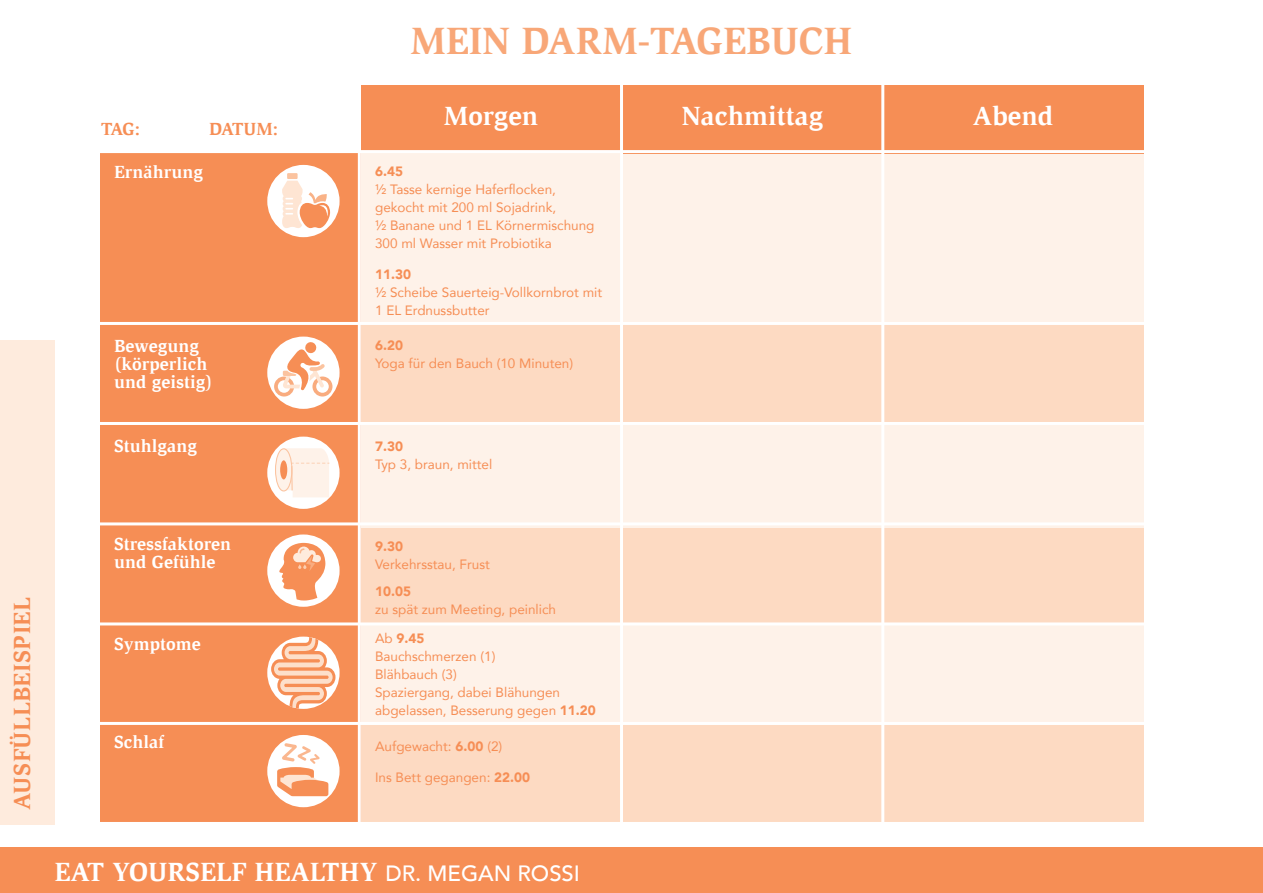
<style>
.page{position:relative;width:1263px;height:893px;background:#fff}
.page>*{position:absolute;margin:0;border:0;box-sizing:border-box;transform-origin:0 0}
.t1{font:700 39px "Slimbach Pro";color:#f8a778}
.t2{font:700 27px "Slimbach Pro";color:#fff}
.t3{font:700 24px "Slimbach Pro";letter-spacing:.02em;color:#f68e55}
.t4{font:700 18px/18px "Slimbach Pro";color:#fff}
.t5{font:700 18px "Slimbach Pro";letter-spacing:-.055em;color:#f68e55}
.t6{font:13.5px/18px "Avenir";color:#f68e55}
.t7{font:900 13.5px "Avenir";color:#f68e55}
.s1{font-weight:900}
.s2{font-family:"Avenir";font-weight:500;font-size:22.05px}
</style>
<div class="page">
<div style="left:361px;top:85px;width:260px;height:68px;background:#f68e55"></div>
<div style="left:361px;top:153px;width:260px;height:196px;background:#fef2e9"></div>
<div style="left:622px;top:153px;width:521px;height:196px;background:#fef2e9"></div>
<div style="left:361px;top:325px;width:260px;height:100px;background:#fddac2"></div>
<div style="left:100px;top:153px;width:261px;height:670px;background:#f68e55"></div>
<div style="left:622px;top:325px;width:521px;height:100px;background:#fddac2"></div>
<div style="left:361px;top:526px;width:260px;height:98px;background:#fddac2"></div>
<div style="left:622px;top:526px;width:521px;height:98px;background:#fddac2"></div>
<div style="left:361px;top:723px;width:260px;height:100px;background:#fddac2"></div>
<div style="left:622px;top:723px;width:521px;height:100px;background:#fddac2"></div>
<div style="left:361px;top:422px;width:260px;height:105px;background:#fef2e9"></div>
<div style="left:622px;top:422px;width:521px;height:105px;background:#fef2e9"></div>
<div style="left:361px;top:624px;width:260px;height:101px;background:#fef2e9"></div>
<div style="left:622px;top:624px;width:521px;height:101px;background:#fef2e9"></div>
<div style="left:622px;top:85px;width:261px;height:68px;background:#f68e55"></div>
<div style="left:883px;top:85px;width:260px;height:68px;background:#f68e55"></div>
<hr style="left:881px;top:77px;width:3px;height:759px;background:#fff">
<hr style="left:620px;top:77px;width:3px;height:759px;background:#fff">
<hr style="left:358px;top:77px;width:3px;height:759px;background:#fff">
<hr style="left:73px;top:150px;width:1190px;height:3px;background:#fff">
<hr style="left:73px;top:722px;width:1190px;height:3px;background:#fff">
<hr style="left:73px;top:622px;width:1190px;height:3px;background:#fff">
<hr style="left:73px;top:522px;width:1190px;height:3px;background:#fff">
<hr style="left:73px;top:422px;width:1190px;height:3px;background:#fff">
<hr style="left:73px;top:322px;width:1190px;height:3px;background:#fff">
<hr style="left:73px;top:822px;width:1190px;height:3px;background:#fff">
<div style="left:267px;top:337px;width:73px;height:72px;background:#fff;border-radius:50%"></div>
<div style="left:267px;top:437px;width:73px;height:72px;background:#fff;border-radius:50%"></div>
<div style="left:267px;top:534px;width:73px;height:73px;background:#fff;border-radius:50%"></div>
<svg style="left:267px;top:637px;width:73px;height:72px"></svg>
<svg style="left:271px;top:637px;width:64px;height:72px"></svg>
<div style="left:267px;top:735px;width:73px;height:72px;background:#fff;border-radius:50%"></div>
<div style="left:267px;top:165px;width:73px;height:72px;background:#fff;border-radius:50%"></div>
<div style="left:287px;top:173px;width:11px;height:6px;background:#fbc39f"></div>
<svg style="left:282px;top:181px;width:48px;height:47px"></svg>
<svg style="left:274px;top:342px;width:58px;height:54px"></svg>
<svg style="left:275px;top:448px;width:54px;height:49px"></svg>
<div style="left:280px;top:460px;width:7px;height:19px;background:#f68e55;border-radius:50%"></div>
<svg style="left:279px;top:543px;width:46px;height:57px"></svg>
<svg style="left:277px;top:743px;width:51px;height:53px"></svg>
<div style="left:0;top:340px;width:54px;height:484px;background:#feebdd"></div>
<div style="left:0;top:847px;width:1263px;height:46px;background:#f68e55"></div>
<h3 class="t5" style="left:101px;top:118px;width:41px">TAG:</h3>
<h3 class="t5" style="left:209px;top:118px;width:70px">DATUM:</h3>
<h3 class="t4" style="left:114px;top:163px;width:90px">Ernährung</h3>
<h3 class="t4" style="left:114px;top:336px;width:100px">Bewegung (körperlich und geistig)</h3>
<h3 class="t4" style="left:114px;top:436px;width:84px">Stuhlgang</h3>
<h1 class="t1" style="left:410px;top:17px;width:443px">MEIN DARM-TAGEBUCH</h1>
<h2 class="t2" style="left:444px;top:99px;width:96px">Morgen</h2>
<p class="t7" style="left:375px;top:160px;width:29px">6.45</p>
<p class="t6" style="left:375px;top:180px;width:221px">½ Tasse kernige Haferflocken, gekocht mit 200 ml Sojadrink,<br>½ Banane und 1 EL Körnermischung<br>300 ml Wasser mit Probiotika</p>
<p class="t7" style="left:375px;top:262px;width:37px">11.30</p>
<p class="t6" style="left:375px;top:283px;width:229px">½ Scheibe Sauerteig-Vollkornbrot mit<br>1 EL Erdnussbutter</p>
<p class="t7" style="left:375px;top:333px;width:29px">6.20</p>
<p class="t6" style="left:375px;top:353px;width:200px">Yoga für den Bauch (10 Minuten)</p>
<p class="t7" style="left:375px;top:435px;width:29px">7.30</p>
<p class="t6" style="left:375px;top:455px;width:119px">Typ 3, braun, mittel</p>
<h2 class="t2" style="left:682px;top:99px;width:143px">Nachmittag</h2>
<h2 class="t2" style="left:973px;top:99px;width:82px">Abend</h2>
<h3 class="t3" style="left:7px;top:810px;width:214px;rotate:-90deg">AUSFÜLLBEISPIEL</h3>
<h3 class="t4" style="left:114px;top:534px;width:118px">Stressfaktoren und Gefühle</h3>
<h3 class="t4" style="left:114px;top:634px;width:88px">Symptome</h3>
<h3 class="t4" style="left:114px;top:733px;width:51px">Schlaf</h3>
<p class="t7" style="left:375px;top:535px;width:29px">9.30</p>
<p class="t6" style="left:375px;top:555px;width:116px">Verkehrsstau, Frust</p>
<p class="t7" style="left:375px;top:579px;width:37px">10.05</p>
<p class="t6" style="left:375px;top:594px;width:183px;line-height:29.5px">zu spät zum Meeting, peinlich<br>Ab <span class="s1">9.45</span></p>
<p class="t6" style="left:375px;top:647px;width:222px">Bauchschmerzen (1)<br>Blähbauch (3)<br>Spaziergang, dabei Blähungen abgelassen, Besserung gegen <span class="s1">11.20</span></p>
<p class="t6" style="left:375px;top:737px;width:129px">Aufgewacht: <span class="s1">6.00</span> (2)</p>
<p class="t6" style="left:375px;top:768px;width:157px">Ins Bett gegangen: <span class="s1">22.00</span></p>
<h2 class="t2" style="left:55px;top:856px;width:527px">EAT YOURSELF HEALTHY <span class="s2">DR. MEGAN ROSSI</span></h2>
</div>
